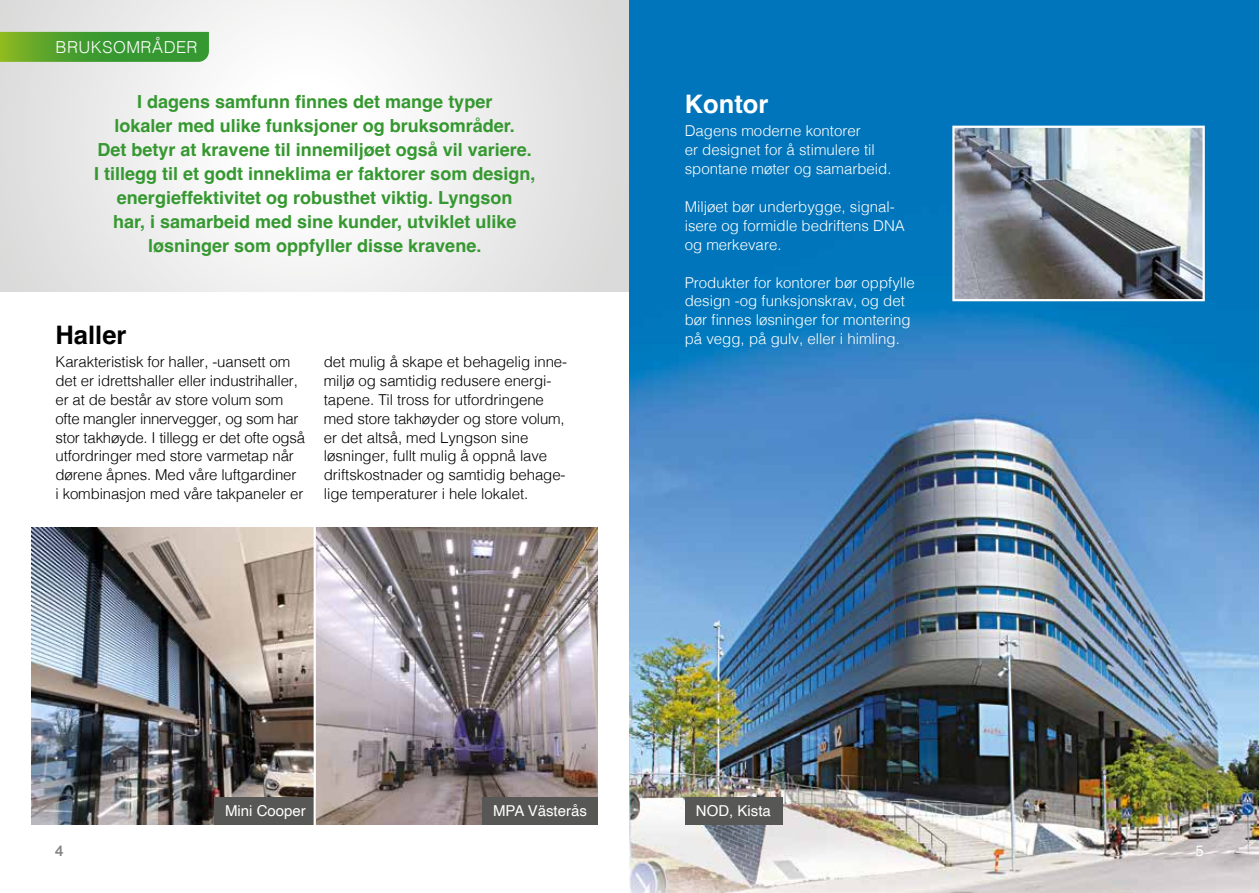
<style>
.page{position:relative;width:1259px;height:893px;background:#fff}
.page>*{position:absolute;margin:0;border:0;box-sizing:border-box;transform-origin:0 0}
.t1{font:700 25.5px "Helvetica";color:#000}
.t2{font:700 25.5px "Helvetica";color:#fff}
.t3{font:700 18px/24px "Helvetica";color:#359830;text-align:center}
.t4{font:300 16.5px "Helvetica";letter-spacing:.03em;color:#fff}
.t5{font:300 15px/18.9px "Helvetica";letter-spacing:-.01em;color:#000}
.t6{font:300 15px/18.9px "Helvetica";color:#fff}
.t7{font:15px "Helvetica";color:#fff}
.t8{font:15px "Helvetica";color:#878787}
</style>
<div class="page">
<svg style="left:0;top:0;width:629px;height:291px"></svg>
<img style="left:316px;top:527px;width:281px;height:298px">
<img style="left:32px;top:527px;width:282px;height:298px">
<div style="left:482px;top:797px;width:115px;height:28px;background:#575756"></div>
<div style="left:214px;top:797px;width:102px;height:28px;background:#575756"></div>
<svg style="left:0;top:32px;width:209px;height:30px;background:#4a9f2e"></svg>
<hr style="left:314px;top:523px;width:2px;height:313px;background:#fff">
<img style="left:629px;top:0;width:630px;height:893px">
<img style="left:955px;top:129px;width:246px;height:169px">
<div style="left:952px;top:126px;width:252px;height:175px;border:2px solid #fff"></div>
<div style="left:685px;top:797px;width:97px;height:28px;background:#575756"></div>
<p class="t4" style="left:56px;top:33px;width:144px">BRUKSOMRÅDER</p>
<p class="t3" style="left:94px;top:91px;width:443px">I dagens samfunn finnes det mange typer<br>lokaler med ulike funksjoner og bruksområder.<br>Det betyr at kravene til innemiljøet også vil variere.<br>I tillegg til et godt inneklima er faktorer som design, energieffektivitet og robusthet viktig. Lyngson<br>har, i samarbeid med sine kunder, utviklet ulike løsninger som oppfyller disse kravene.</p>
<h1 class="t1" style="left:56px;top:319px;width:72px">Haller</h1>
<p class="t5" style="left:56px;top:351px;width:251px">Karakteristisk for haller, -uansett om det er idrettshaller eller industrihaller, er at de består av store volum som ofte mangler innervegger, og som har stor takhøyde. I tillegg er det ofte også utfordringer med store varmetap når dørene åpnes. Med våre luftgardiner<br>i kombinasjon med våre takpaneler er</p>
<p class="t5" style="left:324px;top:351px;width:245px">det mulig å skape et behagelig inne&shy;miljø og samtidig redusere energi&shy;tapene. Til tross for utfordringene med store takhøyder og store volum, er det altså, med Lyngson sine løsninger, fullt mulig å oppnå lave driftskostnader og samtidig behage&shy;lige temperaturer i hele lokalet.</p>
<h1 class="t2" style="left:685px;top:89px;width:85px">Kontor</h1>
<p class="t6" style="left:685px;top:121px;width:208px">Dagens moderne kontorer<br>er designet for å stimulere til spontane møter og samarbeid.</p>
<p class="t6" style="left:685px;top:196px;width:222px">Miljøet bør underbygge, signal&shy;isere og formidle bedriftens DNA og merkevare.</p>
<p class="t6" style="left:685px;top:272px;width:232px">Produkter for kontorer bør oppfylle design -og funksjonskrav, og det bør finnes løsninger for montering på vegg, på gulv, eller i himling.</p>
<p class="t8" style="left:55px;top:839px;width:10px">4</p>
<p class="t7" style="left:225px;top:800px;width:82px">Mini Cooper</p>
<p class="t7" style="left:493px;top:800px;width:95px">MPA Västerås</p>
<p class="t7" style="left:696px;top:800px;width:77px">NOD, Kista</p>
<p class="t7" style="left:1195px;top:839px;width:10px">5</p>
</div>
